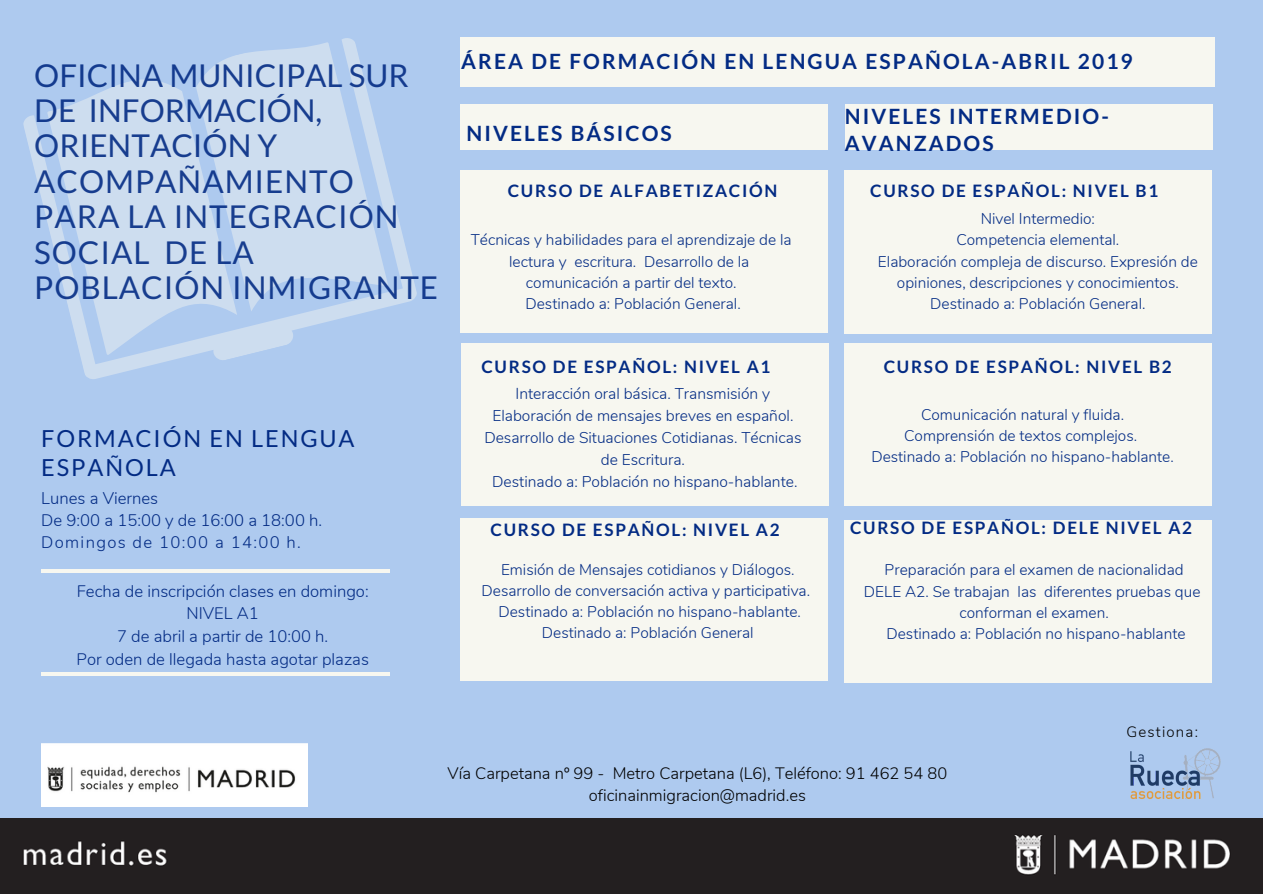
<style>
.page{position:relative;width:1263px;height:894px;background:#fff}
.page>*{position:absolute;margin:0;border:0;box-sizing:border-box;transform-origin:0 0}
.t1{font:31.5px/35.4px "Lato";letter-spacing:.03em;color:#032b84}
.t2{font:23.55px/29.1px "Lato";letter-spacing:.08em;color:#032b84}
.t3{font:700 21px/27px "Lato";letter-spacing:.1em;color:#032b84}
.t4{font:700 17.1px "Lato";letter-spacing:.1em;color:#032b84}
.t5{font:300 16.65px/22.6px "Nunito";color:#032b84}
.t6{font:300 16.5px/21.6px "Nunito";color:#000;text-align:center}
.t7{font:300 15.6px/21.8px "Nunito";color:#032b84;text-align:center}
.t8{font:300 15.45px/21.1px "Nunito";color:#032b84;text-align:center}
.t9{font:300 15px "Nunito";letter-spacing:.08em;color:#000}
</style>
<div class="page">
<div style="left:0;top:0;width:1263px;height:893px;background:#aecaef"></div>
<div style="left:460px;top:171px;width:368px;height:162px;background:#f7f7f0"></div>
<div style="left:461px;top:343px;width:368px;height:162px;background:#f7f7f0"></div>
<div style="left:844px;top:171px;width:368px;height:163px;background:#f7f7f0"></div>
<div style="left:460px;top:37px;width:755px;height:50px;background:#f7f7f0"></div>
<div style="left:460px;top:104px;width:368px;height:45px;background:#f7f7f0"></div>
<div style="left:845px;top:104px;width:368px;height:45px;background:#f7f7f0"></div>
<svg style="left:23px;top:38px;width:394px;height:341px;fill:#cdddef"></svg>
<hr style="left:41px;top:569px;width:349px;height:3px;background:#f7f7f0">
<hr style="left:41px;top:672px;width:349px;height:3px;background:#f7f7f0">
<div style="left:844px;top:343px;width:368px;height:162px;background:#f7f7f0"></div>
<div style="left:460px;top:518px;width:368px;height:162px;background:#f7f7f0"></div>
<div style="left:844px;top:520px;width:368px;height:162px;background:#f7f7f0"></div>
<div style="left:1px;top:818px;width:1262px;height:74px;background:#231f20"></div>
<img style="left:41px;top:743px;width:267px;height:63px">
<img style="left:1130px;top:748px;width:91px;height:51px">
<h1 class="t1" style="left:34px;top:57px;width:405px">OFICINA MUNICIPAL SUR<br>DE INFORMACIÓN,<br>ORIENTACIÓN Y<br>ACOMPAÑAMIENTO<br>PARA LA INTEGRACIÓN<br>SOCIAL DE LA<br>POBLACIÓN INMIGRANTE</h1>
<h2 class="t2" style="left:41px;top:423px;width:315px">FORMACIÓN EN LENGUA<br>ESPAÑOLA</h2>
<p class="t5" style="left:41px;top:487px;width:282px;line-height:21.9px">Lunes a Viernes<br>De 9:00 a 15:00 y de 16:00 a 18:00 h.<br>Domingos de 10:00 a 14:00 h.</p>
<p class="t5" style="left:76px;top:579px;width:294px;text-align:center">Fecha de inscripción clases en domingo:<br>NIVEL A1<br>7 de abril a partir de 10:00 h.<br>Por oden de llegada hasta agotar plazas</p>
<h3 class="t3" style="left:461px;top:48px;width:673px">ÁREA DE FORMACIÓN EN LENGUA ESPAÑOLA-ABRIL 2019</h3>
<h3 class="t3" style="left:466px;top:120px;width:207px">NIVELES BÁSICOS</h3>
<p class="t4" style="left:508px;top:180px;width:271px">CURSO DE ALFABETIZACIÓN</p>
<p class="t8" style="left:471px;top:229px;width:322px">Técnicas y habilidades para el aprendizaje de la lectura y escritura. Desarrollo de la comunicación a partir del texto.<br>Destinado a: Población General.</p>
<p class="t4" style="left:481px;top:356px;width:291px">CURSO DE ESPAÑOL: NIVEL A1</p>
<p class="t7" style="left:484px;top:383px;width:319px">Interacción oral básica. Transmisión y Elaboración de mensajes breves en español.<br>Desarrollo de Situaciones Cotidianas. Técnicas de Escritura.<br>Destinado a: Población no hispano-hablante.</p>
<p class="t4" style="left:491px;top:519px;width:291px">CURSO DE ESPAÑOL: NIVEL A2</p>
<h3 class="t3" style="left:845px;top:103px;width:266px">NIVELES INTERMEDIO-<br>AVANZADOS</h3>
<p class="t4" style="left:870px;top:180px;width:290px">CURSO DE ESPAÑOL: NIVEL B1</p>
<p class="t8" style="left:878px;top:208px;width:321px">Nivel Intermedio:<br>Competencia elemental.<br>Elaboración compleja de discurso. Expresión de opiniones, descripciones y conocimientos.<br>Destinado a: Población General.</p>
<p class="t4" style="left:884px;top:356px;width:290px">CURSO DE ESPAÑOL: NIVEL B2</p>
<p class="t8" style="left:871px;top:404px;width:304px">Comunicación natural y fluida.<br>Comprensión de textos complejos.<br>Destinado a: Población no hispano-hablante.</p>
<p class="t4" style="left:850px;top:517px;width:344px">CURSO DE ESPAÑOL: DELE NIVEL A2</p>
<p class="t8" style="left:482px;top:559px;width:330px">Emisión de Mensajes cotidianos y Diálogos.<br>Desarrollo de conversación activa y participativa.<br>Destinado a: Población no hispano-hablante.<br>Destinado a: Población General</p>
<p class="t8" style="left:864px;top:559px;width:338px">Preparación para el examen de nacionalidad DELE A2. Se trabajan las diferentes pruebas que conforman el examen.<br>Destinado a: Población no hispano-hablante</p>
<p class="t6" style="left:448px;top:762px;width:501px">Vía Carpetana nº 99 - Metro Carpetana (L6), Teléfono: 91 462 54 80 oficinainmigracion@madrid.es</p>
<p class="t9" style="left:1127px;top:721px;width:73px">Gestiona:</p>
</div>
